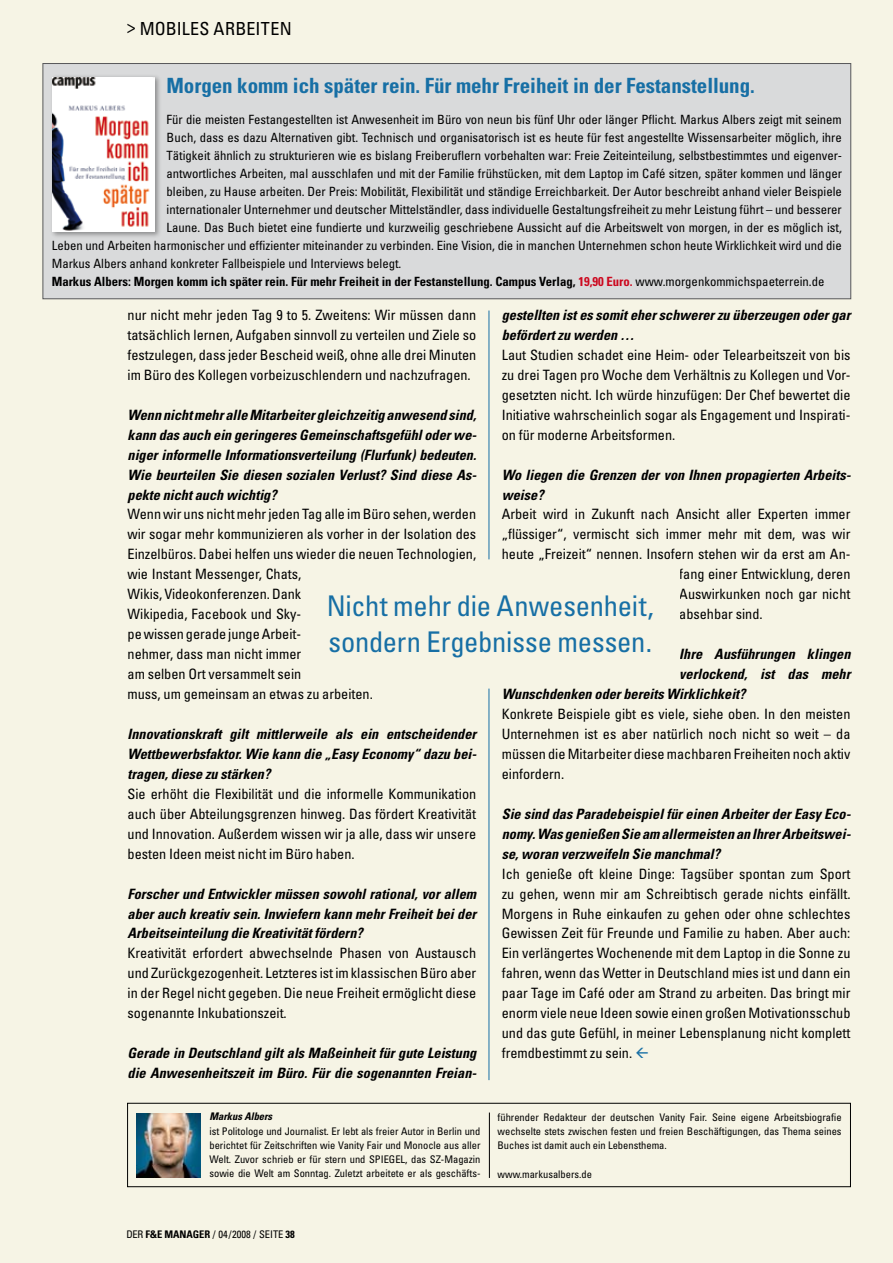
<style>
.page{position:relative;width:893px;height:1263px;background:#f6f4e5}
.page>*{position:absolute;margin:0;border:0;box-sizing:border-box;transform-origin:0 0}
.t1{font:condensed 28.5px/36px "Univers";letter-spacing:-.005em;color:#176fa5}
.t2{font:700 condensed 21px "Univers";letter-spacing:-.005em;color:#176fa5}
.t3{font:condensed 18px "Univers";color:#000}
.t4{font:condensed 14.25px/20px "Univers";color:#000;text-align:justify}
.t5{font:italic 700 condensed 14.25px/20px "Univers";color:#000;text-align:justify}
.t6{font:condensed 12.75px "Univers";color:#000}
.t7{font:700 condensed 12.75px "Univers";color:#000}
.t8{font:condensed 10.5px/14.2px "Univers";color:#000;text-align:justify}
.t9{font:italic 700 condensed 10.5px "Univers";color:#000}
.s1{color:#cc071e}
.s2{font-weight:400}
.s3{font-weight:700}
</style>
<div class="page">
<hr style="left:489px;top:310px;width:1px;height:249px;background:#176fa5">
<hr style="left:489px;top:688px;width:1px;height:392px;background:#176fa5">
<div style="left:127px;top:1103px;width:724px;height:84px;border:1px solid #000"></div>
<hr style="left:489px;top:1112px;width:1px;height:66px;background:#000">
<div style="left:43px;top:64px;width:808px;height:235px;background:#d9dadb"></div>
<div style="left:43px;top:63px;width:808px;height:236px;border:1px solid #58585a"></div>
<div style="left:49px;top:74px;width:114px;height:165px;background:#000;opacity:.35"></div>
<img style="left:52px;top:77px;width:103px;height:154px">
<img style="left:136px;top:1113px;width:65px;height:65px">
<p class="t3" style="left:127px;top:17px;width:49px">&gt; Mobiles</p>
<p class="t3" style="left:214px;top:17px;width:22px">Arbeiten</p>
<h2 class="t2" style="left:167px;top:73px;width:590px">Morgen komm ich später rein. Für mehr Freiheit in der Festanstellung.</h2>
<p class="t6" style="left:167px;top:111px;width:677px">Für die meisten Festangestellten ist Anwesenheit im Büro von neun bis fünf Uhr oder länger Pflicht. Markus Albers zeigt mit seinem</p>
<p class="t6" style="left:167px;top:129px;width:677px">Buch, dass es dazu Alternativen gibt. Technisch und organisatorisch ist es heute für fest angestellte Wissensarbeiter möglich, ihre</p>
<p class="t6" style="left:167px;top:147px;width:677px">Tätigkeit ähnlich zu strukturieren wie es bislang Freiberuflern vorbehalten war: Freie Zeiteinteilung, selbstbestimmtes und eigenver-</p>
<p class="t6" style="left:167px;top:165px;width:677px">antwortliches Arbeiten, mal ausschlafen und mit der Familie frühstücken, mit dem Laptop im Café sitzen, später kommen und länger</p>
<p class="t6" style="left:167px;top:183px;width:677px">bleiben, zu Hause arbeiten. Der Preis: Mobilität, Flexibilität und ständige Erreichbarkeit. Der Autor beschreibt anhand vieler Beispiele</p>
<p class="t6" style="left:167px;top:201px;width:677px">internationaler Unternehmer und deutscher Mittelständler, dass individuelle Gestaltungsfreiheit zu mehr Leistung führt – und besserer</p>
<p class="t6" style="left:167px;top:219px;width:677px">Laune. Das Buch bietet eine fundierte und kurzweilig geschriebene Aussicht auf die Arbeitswelt von morgen, in der es möglich ist,</p>
<p class="t6" style="left:52px;top:237px;width:791px">Leben und Arbeiten harmonischer und effizienter miteinander zu verbinden. Eine Vision, die in manchen Unternehmen schon heute Wirklichkeit wird und die</p>
<p class="t6" style="left:52px;top:255px;width:351px">Markus Albers anhand konkreter Fallbeispiele und Interviews belegt.</p>
<p class="t7" style="left:52px;top:273px;width:774px">Markus Albers: Morgen komm ich später rein. Für mehr Freiheit in der Festanstellung. Campus Verlag, <span class="s1">19,90 Euro.</span> <span class="s2">www.morgenkommichspaeterrein.de</span></p>
<p class="t4" style="left:128px;top:304px;width:350px">nur nicht mehr jeden Tag 9 to 5. Zweitens: Wir müssen dann tatsächlich lernen, Aufgaben sinnvoll zu verteilen und Ziele so festzulegen, dass jeder Bescheid weiß, ohne alle drei Minuten im Büro des Kollegen vorbeizuschlendern und nachzufragen.</p>
<p class="t5" style="left:128px;top:404px;width:351px">Wenn nicht mehr alle Mitarbeiter gleichzeitig anwesend sind, kann das auch ein geringeres Gemeinschaftsgefühl oder we&shy;niger informelle Informationsverteilung (Flurfunk) bedeuten.<br>Wie beurteilen Sie diesen sozialen Verlust? Sind diese As&shy;pekte nicht auch wichtig?</p>
<p class="t4" style="left:128px;top:504px;width:350px;text-align:left">Wenn wir uns nicht mehr jeden Tag alle im Büro sehen, werden wir sogar mehr kommunizieren als vorher in der Isolation des Einzelbüros. Dabei helfen uns wieder die neuen Technologien, wie Instant Messenger, Chats,<br>Wikis, Videokonferenzen. Dank<br>Wikipedia, Facebook und Sky-<br>pe wissen gerade junge Arbeit-<br>nehmer, dass man nicht immer<br>am selben Ort versammelt sein<br>muss, um gemeinsam an etwas zu arbeiten.</p>
<p class="t5" style="left:128px;top:724px;width:351px">Innovationskraft gilt mittlerweile als ein entscheidender Wettbewerbsfaktor. Wie kann die „Easy Economy“ dazu bei&shy;tragen, diese zu stärken?</p>
<p class="t4" style="left:128px;top:783px;width:350px">Sie erhöht die Flexibilität und die informelle Kommunikation auch über Abteilungsgrenzen hinweg. Das fördert Kreativität und Innovation. Außerdem wissen wir ja alle, dass wir unsere besten Ideen meist nicht im Büro haben.</p>
<p class="t5" style="left:128px;top:883px;width:350px">Forscher und Entwickler müssen sowohl rational, vor allem aber auch kreativ sein. Inwiefern kann mehr Freiheit bei der Arbeitseinteilung die Kreativität fördern?</p>
<p class="t4" style="left:128px;top:943px;width:350px">Kreativität erfordert abwechselnde Phasen von Austausch und Zurückgezogenheit. Letzteres ist im klassischen Büro aber in der Regel nicht gegeben. Die neue Freiheit ermöglicht diese sogenannte Inkubationszeit.</p>
<p class="t5" style="left:128px;top:1043px;width:351px">Gerade in Deutschland gilt als Maßeinheit für gute Leistung die Anwesenheitszeit im Büro. Für die sogenannten Freian-</p>
<p class="t5" style="left:502px;top:305px;width:350px">gestellten ist es somit eher schwerer zu überzeugen oder gar befördert zu werden …</p>
<p class="t4" style="left:502px;top:344px;width:350px">Laut Studien schadet eine Heim- oder Telearbeitszeit von bis zu drei Tagen pro Woche dem Verhältnis zu Kollegen und Vor&shy;gesetzten nicht. Ich würde hinzufügen: Der Chef bewertet die Initiative wahrscheinlich sogar als Engagement und Inspirati&shy;on für moderne Arbeitsformen.</p>
<p class="t5" style="left:502px;top:464px;width:351px">Wo liegen die Grenzen der von Ihnen propagierten Arbeits&shy;weise?</p>
<p class="t4" style="left:502px;top:504px;width:350px">Arbeit wird in Zukunft nach Ansicht aller Experten immer</p>
<p class="t4" style="left:502px;top:524px;width:350px">„flüssiger“, vermischt sich immer mehr mit dem, was wir</p>
<p class="t4" style="left:502px;top:544px;width:350px">heute „Freizeit“ nennen. Insofern stehen wir da erst am An-</p>
<p class="t4" style="left:679px;top:564px;width:173px">fang einer Entwicklung, deren</p>
<p class="t4" style="left:679px;top:584px;width:173px">Auswirkunken noch gar nicht</p>
<p class="t4" style="left:679px;top:604px;width:85px">absehbar sind.</p>
<p class="t5" style="left:679px;top:644px;width:173px">Ihre Ausführungen klingen</p>
<p class="t5" style="left:679px;top:664px;width:173px">verlockend, ist das mehr</p>
<p class="t5" style="left:502px;top:684px;width:245px">Wunschdenken oder bereits Wirklichkeit?</p>
<p class="t4" style="left:502px;top:703px;width:350px">Konkrete Beispiele gibt es viele, siehe oben. In den meisten Unternehmen ist es aber natürlich noch nicht so weit – da müssen die Mitarbeiter diese machbaren Freiheiten noch aktiv einfordern.</p>
<p class="t5" style="left:502px;top:803px;width:351px">Sie sind das Paradebeispiel für einen Arbeiter der Easy Eco&shy;nomy. Was genießen Sie am allermeisten an Ihrer Arbeitswei&shy;se, woran verzweifeln Sie manchmal?</p>
<p class="t4" style="left:502px;top:863px;width:350px">Ich genieße oft kleine Dinge: Tagsüber spontan zum Sport zu gehen, wenn mir am Schreibtisch gerade nichts einfällt.<br>Morgens in Ruhe einkaufen zu gehen oder ohne schlechtes Gewissen Zeit für Freunde und Familie zu haben. Aber auch:<br>Ein verlängertes Wochenende mit dem Laptop in die Sonne zu fahren, wenn das Wetter in Deutschland mies ist und dann ein paar Tage im Café oder am Strand zu arbeiten. Das bringt mir enorm viele neue Ideen sowie einen großen Motivationsschub und das gute Gefühl, in meiner Lebensplanung nicht komplett fremdbestimmt zu sein.</p>
<h1 class="t1" style="left:327px;top:587px;width:329px">Nicht mehr die Anwesenheit, sondern Ergebnisse messen.</h1>
<p class="t9" style="left:209px;top:1110px;width:64px">Markus Albers</p>
<p class="t8" style="left:209px;top:1123px;width:273px">ist Politologe und Journalist. Er lebt als freier Autor in Berlin und berichtet für Zeitschriften wie Vanity Fair und Monocle aus aller Welt. Zuvor schrieb er für stern und SPIEGEL, das SZ-Magazin sowie die Welt am Sonntag. Zuletzt arbeitete er als geschäfts-</p>
<p class="t8" style="left:497px;top:1109px;width:346px">führender Redakteur der deutschen Vanity Fair. Seine eigene Arbeitsbiografie wechselte stets zwischen festen und freien Beschäftigungen, das Thema seines Buches ist damit auch ein Lebensthema.</p>
<p class="t8" style="left:497px;top:1166px;width:96px">www.markusalbers.de</p>
<p class="t8" style="left:126px;top:1226px;width:170px">DER <span class="s3">F&amp;E MANAGER</span> / 04 /2008 / SEITE <span class="s3">38</span></p>
</div>
